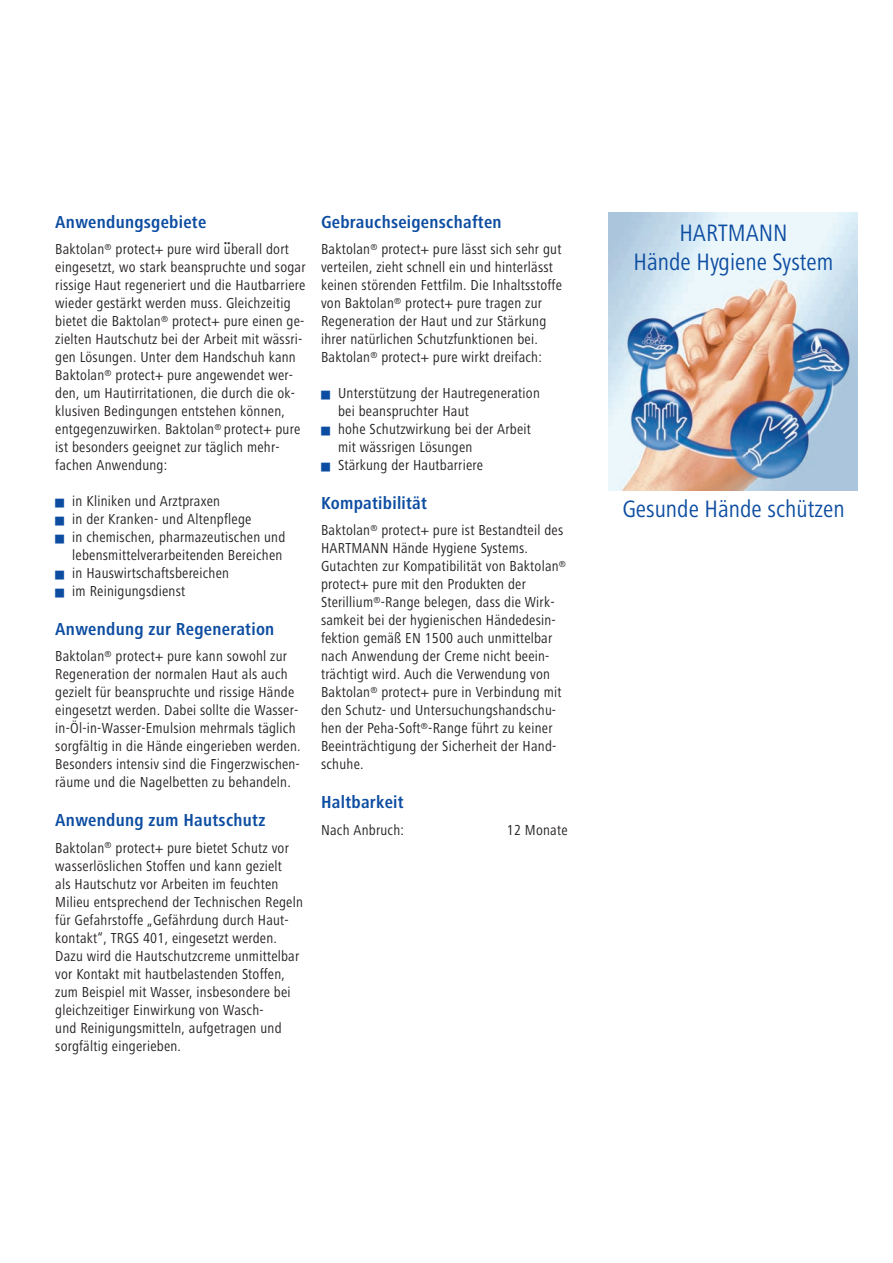
<style>
.page{position:relative;width:893px;height:1263px;background:#fff}
.page>*{position:absolute;margin:0;border:0;box-sizing:border-box;transform-origin:0 0}
.t1{font:24.6px/28.5px "Hartmann";color:#0d4da1;text-align:center}
.t2{font:700 18px "Hartmann";letter-spacing:.015em;color:#0d4da1}
.t3{font:15px/18px "Hartmann";letter-spacing:.015em;color:#231f20}
.s1{font-family:"Hira Kaku Pro W6 Proportional"}
.s2{color:#0d4da1}
</style>
<div class="page">
<img style="left:608px;top:213px;width:250px;height:277px">
<p class="t2" style="left:55px;top:215px;width:153px">Anwendungsgebiete</p>
<p class="t3" style="left:55px;top:241px;width:252px">Baktolan<sup>®</sup> protect+ pure wird u<span class="s1">¨</span>berall dort eingesetzt, wo stark beanspruchte und sogar rissige Haut regeneriert und die Hautbarriere wieder gestärkt werden muss. Gleichzeitig bietet die Baktolan<sup>®</sup> protect+ pure einen ge&shy;zielten Hautschutz bei der Arbeit mit wässri&shy;gen Lösungen. Unter dem Handschuh kann Baktolan<sup>®</sup> protect+ pure angewendet wer&shy;den, um Hautirritationen, die durch die ok&shy;klusiven Bedingungen entstehen können, entgegenzuwirken. Baktolan<sup>®</sup> protect+ pure ist besonders geeignet zur täglich mehr - fachen Anwendung:</p>
<p class="t3" style="left:55px;top:493px;width:166px"><span class="s2">■</span> in Kliniken und Arztpraxen</p>
<p class="t3" style="left:55px;top:511px;width:198px"><span class="s2">■</span> in der Kranken- und Altenpflege</p>
<p class="t3" style="left:55px;top:529px;width:232px;text-align:right"><span class="s2">■</span> in chemischen, pharmazeutischen und lebensmittelverarbeitenden Bereichen</p>
<p class="t3" style="left:55px;top:565px;width:175px"><span class="s2">■</span> in Hauswirtschaftsbereichen</p>
<p class="t3" style="left:55px;top:583px;width:131px"><span class="s2">■</span> im Reinigungsdienst</p>
<p class="t2" style="left:55px;top:622px;width:221px">Anwendung zur Regeneration</p>
<p class="t3" style="left:55px;top:649px;width:247px">Baktolan<sup>®</sup> protect+ pure kann sowohl zur Regeneration der normalen Haut als auch gezielt für beanspruchte und rissige Hände eingesetzt werden. Dabei sollte die Wasser&shy;in-Öl-in-Wasser-Emulsion mehrmals täglich sorgfältig in die Hände eingerieben werden.<br>Besonders intensiv sind die Fingerzwischen&shy;räume und die Nagelbetten zu behandeln.</p>
<p class="t2" style="left:55px;top:813px;width:212px">Anwendung zum Hautschutz</p>
<p class="t3" style="left:55px;top:840px;width:249px">Baktolan<sup>®</sup> protect+ pure bietet Schutz vor wasserlöslichen Stoffen und kann gezielt<br>als Hautschutz vor Arbeiten im feuchten Milieu entsprechend der Technischen Regeln für Gefahrstoffe „Gefährdung durch Haut&shy;kontakt“, TRGS 401, eingesetzt werden.<br>Dazu wird die Hautschutzcreme unmittelbar vor Kontakt mit hautbelastenden Stoffen, zum Beispiel mit Wasser, insbesondere bei gleichzeitiger Einwirkung von Wasch-<br>und Reinigungsmitteln, aufgetragen und sorgfältig eingerieben.</p>
<p class="t2" style="left:321px;top:215px;width:182px">Gebrauchseigenschaften</p>
<p class="t3" style="left:321px;top:241px;width:242px">Baktolan<sup>®</sup> protect+ pure lässt sich sehr gut verteilen, zieht schnell ein und hinterlässt keinen störenden Fettfilm. Die Inhaltsstoffe von Baktolan<sup>®</sup> protect+ pure tragen zur Regeneration der Haut und zur Stärkung ihrer natürlichen Schutzfunktionen bei.<br>Baktolan<sup>®</sup> protect+ pure wirkt dreifach:</p>
<p class="t3" style="left:338px;top:385px;width:203px;text-indent:-17px"><span class="s2">■</span> Unterstützung der Hautregeneration bei beanspruchter Haut</p>
<p class="t3" style="left:338px;top:421px;width:194px;text-indent:-17px"><span class="s2">■</span> hohe Schutzwirkung bei der Arbeit mit wässrigen Lösungen</p>
<p class="t3" style="left:321px;top:457px;width:163px"><span class="s2">■</span> Stärkung der Hautbarriere</p>
<p class="t2" style="left:321px;top:496px;width:108px">Kompatibilität</p>
<p class="t3" style="left:321px;top:523px;width:246px">Baktolan<sup>®</sup> protect+ pure ist Bestandteil des HARTMANN Hände Hygiene Systems.<br>Gutachten zur Kompatibilität von Baktolan<sup>® </sup>protect+ pure mit den Produkten der Sterillium<sup>®</sup>-Range belegen, dass die Wirk&shy;samkeit bei der hygienischen Händedesin&shy;fektion gemäß EN 1500 auch unmittelbar nach Anwendung der Creme nicht beein&shy;trächtigt wird. Auch die Verwendung von Baktolan<sup>®</sup> protect+ pure in Verbindung mit den Schutz- und Untersuchungshandschu&shy;hen der Peha-Soft<sup>®</sup>-Range führt zu keiner Beeinträchtigung der Sicherheit der Hand&shy;schuhe.</p>
<p class="t2" style="left:321px;top:795px;width:84px">Haltbarkeit</p>
<p class="t3" style="left:321px;top:822px;width:85px">Nach Anbruch:</p>
<p class="t3" style="left:507px;top:822px;width:62px">12 Monate</p>
<h1 class="t1" style="left:634px;top:221px;width:201px">HARTMANN<br>Hände Hygiene System</h1>
<h1 class="t1" style="left:622px;top:497px;width:224px">Gesunde Hände schützen</h1>
</div>
